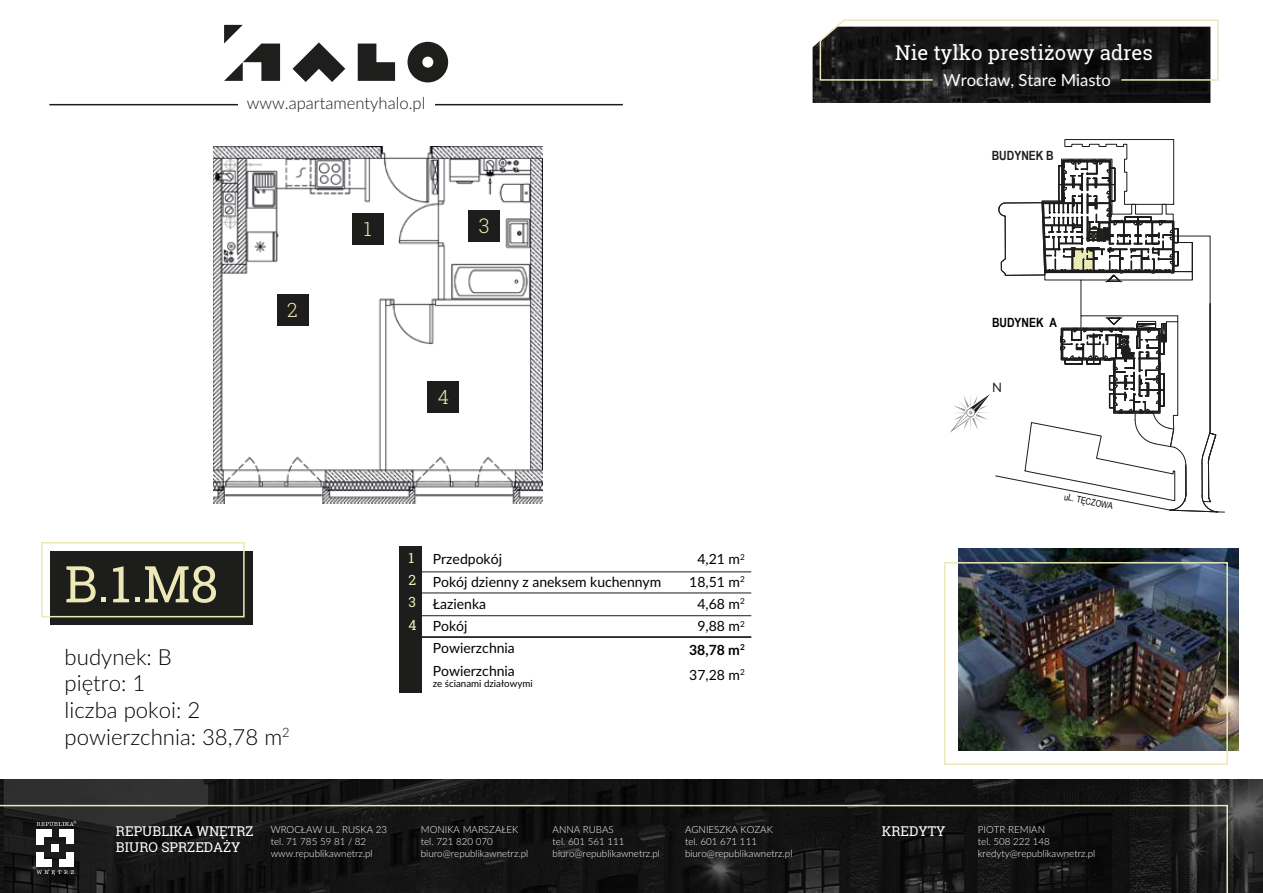
<style>
.page{position:relative;width:1263px;height:893px;background:#fff}
.page>*{position:absolute;margin:0;border:0;box-sizing:border-box;transform-origin:0 0}
.t1{font:50.7px "Roboto Slab";color:#ede9b6}
.t2{font:300 22.2px/26.5px "Lato";color:#000101}
.t3{font:20.4px "Roboto Slab";color:#fff}
.t4{font:300 20.1px "Roboto Slab";color:#ede9b6}
.t5{font:300 19.5px "Roboto Slab";color:#ede9b6}
.t6{font:300 16.65px "Lato";color:#1d1d1b}
.t7{font:16.65px "Lato";color:#fff}
.t8{font:13.95px/22.4px "Lato";color:#000101}
.t9{font:700 13.95px/25px "Lato";color:#000101}
.t10{font:13.95px/22.4px "Roboto Slab";color:#ede9b6}
.t11{font:13.5px/16.2px "Roboto Slab";color:#fff}
.t12{font:13.05px "Lato";color:#1d1d1b}
.t13{font:700 12.75px "Arial Narrow";color:#010101}
.t14{font:700 12.75px "Arial Narrow";color:#1d1d1b}
.t15{font:300 9.75px/11.7px "Lato";color:#fff}
.t16{font:9.75px "Lato";color:#000101}
.t17{font:9px "Arial Narrow";color:#010101}
.s1{font-weight:400}
</style>
<div class="page">
<img style="left:213px;top:147px;width:329px;height:356px">
<img style="left:959px;top:548px;width:280px;height:202px">
<hr style="left:49px;top:104px;width:574px;height:1px;background:#1d1d1b">
<div style="left:238px;top:94px;width:196px;height:24px;background:#fff"></div>
<div style="left:400px;top:546px;width:22px;height:146px;background:#1d1d1b"></div>
<div style="left:51px;top:551px;width:202px;height:73px;background:#1d1d1b"></div>
<svg style="left:292px;top:42px;width:53px;height:40px"></svg>
<svg style="left:358px;top:44px;width:37px;height:37px"></svg>
<svg style="left:407px;top:42px;width:41px;height:40px"></svg>
<svg style="left:224px;top:25px;width:56px;height:56px"></svg>
<div style="left:277px;top:294px;width:31px;height:31px;background:#1d1d1b"></div>
<div style="left:352px;top:213px;width:31px;height:31px;background:#1d1d1b"></div>
<div style="left:469px;top:211px;width:31px;height:31px;background:#1d1d1b"></div>
<div style="left:428px;top:381px;width:31px;height:31px;background:#1d1d1b"></div>
<div style="left:41px;top:542px;width:204px;height:75px;border:2px solid #ede9b6"></div>
<hr style="left:400px;top:593px;width:351px;height:1px;background:#1d1d1b">
<hr style="left:400px;top:572px;width:351px;height:1px;background:#1d1d1b">
<hr style="left:400px;top:615px;width:351px;height:1px;background:#1d1d1b">
<hr style="left:400px;top:636px;width:351px;height:2px;background:#1d1d1b">
<svg style="left:813px;top:19px;width:406px;height:84px;background:#333331"></svg>
<div style="left:944px;top:562px;width:284px;height:203px;border:2px solid #ede9b6"></div>
<img style="left:0;top:780px;width:1263px;height:113px">
<svg style="left:0;top:805px;width:1228px;height:88px;background:#1a1a19"></svg>
<svg style="left:950px;top:139px;width:275px;height:373px"></svg>
<h3 class="t6" style="left:247px;top:91px;width:180px">www.apartamentyhalo.pl</h3>
<h3 class="t5" style="left:287px;top:296px;width:12px">2</h3>
<h1 class="t1" style="left:65px;top:549px;width:155px">B.1.M8</h1>
<h2 class="t2" style="left:65px;top:643px;width:227px">budynek: B<br>piętro: 1<br>liczba pokoi: 2 powierzchnia: 38,78 m<sup>2</sup></h2>
<h3 class="t5" style="left:364px;top:216px;width:9px">1</h3>
<h3 class="t4" style="left:479px;top:212px;width:12px">3</h3>
<h3 class="t5" style="left:438px;top:384px;width:13px">4</h3>
<h3 class="t10" style="left:408px;top:546px;width:10px">1<br>2<br>3<br>4</h3>
<h3 class="t8" style="left:689px;top:547px;width:57px;text-align:center">4,21 m<sup>2<br></sup>18,51 m<sup>2<br></sup>4,68 m<sup>2<br></sup>9,88 m<sup>2</sup></h3>
<h3 class="t9" style="left:689px;top:637px;width:57px">38,78 m<sup>2<br></sup><span class="s1">37,28 m</span><sup>2</sup></h3>
<h3 class="t8" style="left:433px;top:547px;width:230px">Przedpokój<br>Pokój dzienny z aneksem kuchennym<br>Łazienka<br>Pokój<br>Powierzchnia<br>Powierzchnia</h3>
<p class="t16" style="left:433px;top:676px;width:101px">ze ścianami działowymi</p>
<h3 class="t3" style="left:895px;top:38px;width:259px">Nie tylko prestiżowy adres</h3>
<h3 class="t7" style="left:943px;top:68px;width:169px">Wrocław, Stare Miasto</h3>
<h3 class="t14" style="left:992px;top:145px;width:64px">BUDYNEK B</h3>
<h3 class="t13" style="left:992px;top:313px;width:67px">BUDYNEK A</h3>
<h3 class="t12" style="left:992px;top:378px;width:11px">N</h3>
<p class="t17" style="left:1066px;top:490px;width:51px;rotate:11deg">uL. TĘCZOWA</p>
<h3 class="t11" style="left:116px;top:823px;width:139px">REPUBLIKA WNĘTRZ<br>BIURO SPRZEDAŻY</h3>
<p class="t15" style="left:271px;top:823px;width:118px">WROCŁAW UL. RUSKA 23 tel. 71 785 59 81 / 82 www.republikawnetrz.pl</p>
<p class="t15" style="left:685px;top:823px;width:109px">AGNIESZKA KOZAK<br>tel. 601 671 111 biuro@republikawnetrz.pl</p>
<p class="t15" style="left:421px;top:823px;width:109px">MONIKA MARSZAŁEK tel. 721 820 070 biuro@republikawnetrz.pl</p>
<p class="t15" style="left:553px;top:823px;width:109px">ANNA RUBAS<br>tel. 601 561 111 biuro@republikawnetrz.pl</p>
<p class="t15" style="left:978px;top:823px;width:119px">PIOTR REMIAN<br>tel. 508 222 148 kredyty@republikawnetrz.pl</p>
<h3 class="t11" style="left:882px;top:823px;width:65px">KREDYTY</h3>
</div>
